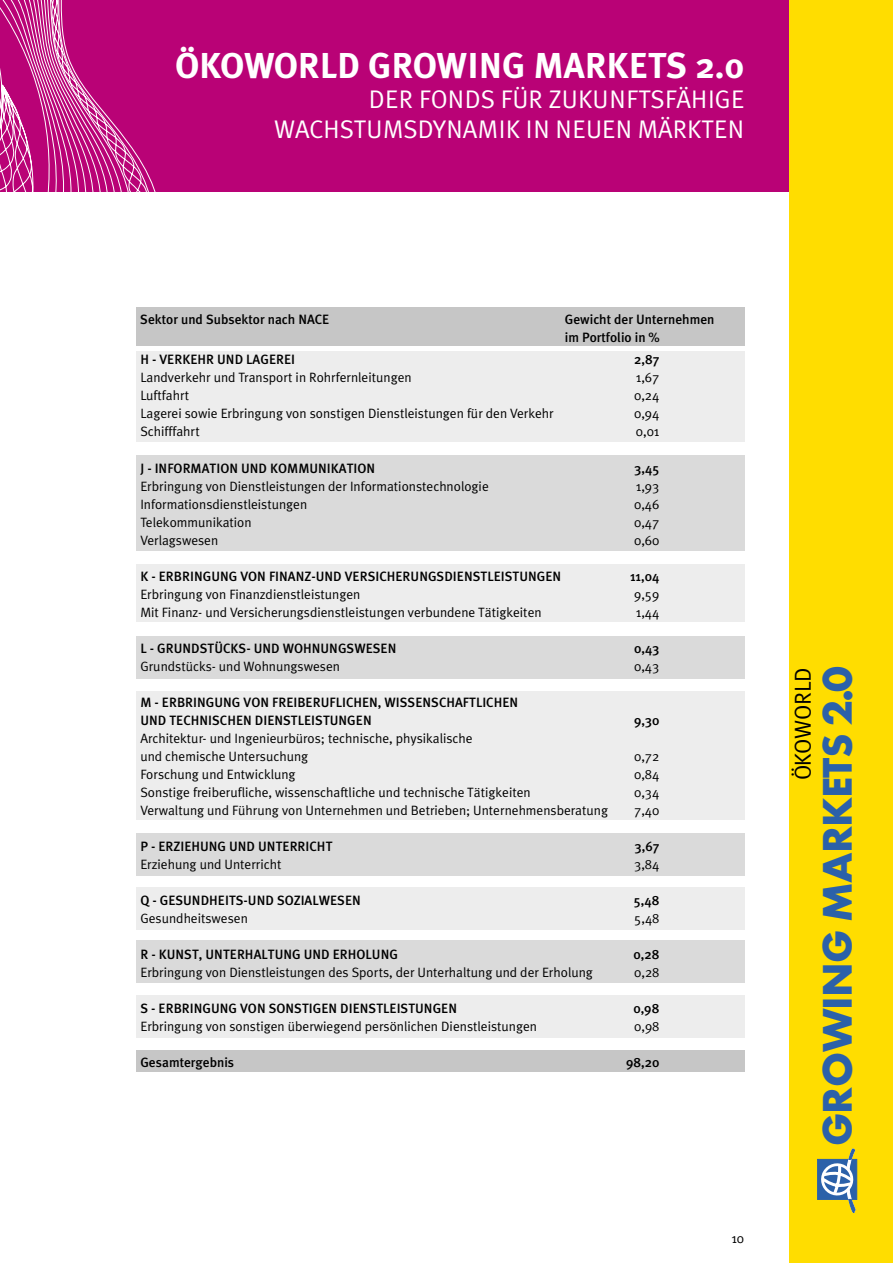
<style>
.page{position:relative;width:893px;height:1263px;background:#fff}
.page>*{position:absolute;margin:0;border:0;box-sizing:border-box;transform-origin:0 0}
.t1{font:700 43.05px "Futura PT";letter-spacing:-.02em;color:#2b61a9}
.t2{font:700 36px "Meta Plus";color:#fff}
.t3{font:25.5px/30px "Meta Plus Normal";color:#fff;text-align:right}
.t4{font:23.1px "Meta Plus Normal";letter-spacing:-.025em;color:#000}
.t5{font:13.5px/18px "Meta Plus Normal";color:#000}
.t6{font:500 13.5px/18px "Meta Plus";color:#000}
</style>
<div class="page">
<div style="left:0;top:0;width:893px;height:191px;background:#b90276"></div>
<svg style="left:0;top:0;width:156px;height:191px"></svg>
<div style="left:789px;top:0;width:104px;height:1263px;background:#fd0"></div>
<div style="left:817px;top:1159px;width:40px;height:40px;background:#2b61a9;border:1px solid #2b61a9"></div>
<svg style="left:819px;top:1148px;width:36px;height:65px"></svg>
<div style="left:136px;top:308px;width:608px;height:38px;background:#c6c6c6"></div>
<div style="left:136px;top:456px;width:608px;height:95px;background:#dadada"></div>
<div style="left:136px;top:564px;width:608px;height:57px;background:#ededed"></div>
<div style="left:136px;top:636px;width:608px;height:43px;background:#dadada"></div>
<div style="left:136px;top:833px;width:608px;height:43px;background:#dadada"></div>
<div style="left:136px;top:691px;width:608px;height:128px;background:#ededed"></div>
<div style="left:136px;top:887px;width:608px;height:43px;background:#ededed"></div>
<div style="left:136px;top:941px;width:608px;height:42px;background:#dadada"></div>
<div style="left:136px;top:995px;width:608px;height:42px;background:#ededed"></div>
<div style="left:136px;top:1050px;width:608px;height:21px;background:#c6c6c6"></div>
<div style="left:136px;top:352px;width:608px;height:90px;background:#ededed"></div>
<h2 class="t2" style="left:175px;top:44px;width:570px">ÖKOWORLD GROWING MARKETS 2.0</h2>
<h3 class="t3" style="left:274px;top:84px;width:472px">DER FONDS FÜR ZUKUNFTSFÄHIGE<br>WACHSTUMSDYNAMIK IN NEUEN MÄRKTEN</h3>
<p class="t6" style="left:140px;top:310px;width:191px">Sektor und Subsektor nach NACE</p>
<p class="t6" style="left:565px;top:310px;width:151px">Gewicht der Unternehmen im Portfolio in %</p>
<p class="t6" style="left:140px;top:351px;width:156px">H - VERKEHR UND LAGEREI</p>
<p class="t6" style="left:634px;top:351px;width:27px">2,87</p>
<p class="t5" style="left:140px;top:369px;width:273px">Landverkehr und Transport in Rohrfernleitungen</p>
<p class="t5" style="left:636px;top:369px;width:25px">1,67</p>
<p class="t5" style="left:140px;top:387px;width:50px">Luftfahrt</p>
<p class="t5" style="left:634px;top:387px;width:27px">0,24</p>
<p class="t5" style="left:140px;top:405px;width:415px">Lagerei sowie Erbringung von sonstigen Dienstleistungen für den Verkehr</p>
<p class="t5" style="left:634px;top:405px;width:27px">0,94</p>
<p class="t5" style="left:140px;top:423px;width:61px">Schifffahrt</p>
<p class="t5" style="left:636px;top:423px;width:25px">0,01</p>
<p class="t6" style="left:140px;top:459px;width:236px">J - INFORMATION UND KOMMUNIKATION</p>
<p class="t6" style="left:634px;top:459px;width:26px">3,45</p>
<p class="t5" style="left:140px;top:477px;width:350px">Erbringung von Dienstleistungen der Informationstechnologie</p>
<p class="t5" style="left:636px;top:477px;width:25px">1,93</p>
<p class="t5" style="left:140px;top:495px;width:168px">Informationsdienstleistungen</p>
<p class="t5" style="left:634px;top:495px;width:27px">0,46</p>
<p class="t5" style="left:140px;top:513px;width:113px">Telekommunikation</p>
<p class="t5" style="left:634px;top:513px;width:27px">0,47</p>
<p class="t5" style="left:140px;top:531px;width:79px">Verlagswesen</p>
<p class="t5" style="left:634px;top:531px;width:27px">0,60</p>
<p class="t6" style="left:140px;top:567px;width:422px">K - ERBRINGUNG VON FINANZ-UND VERSICHERUNGSDIENSTLEISTUNGEN</p>
<p class="t6" style="left:630px;top:567px;width:31px">11,04</p>
<p class="t5" style="left:140px;top:585px;width:221px">Erbringung von Finanzdienstleistungen</p>
<p class="t5" style="left:634px;top:585px;width:27px">9,59</p>
<p class="t5" style="left:140px;top:603px;width:403px">Mit Finanz- und Versicherungsdienstleistungen verbundene Tätigkeiten</p>
<p class="t5" style="left:636px;top:603px;width:25px">1,44</p>
<p class="t6" style="left:140px;top:639px;width:258px">L - GRUNDSTÜCKS- UND WOHNUNGSWESEN</p>
<p class="t6" style="left:634px;top:639px;width:27px">0,43</p>
<p class="t5" style="left:140px;top:657px;width:201px">Grundstücks- und Wohnungswesen</p>
<p class="t5" style="left:634px;top:657px;width:27px">0,43</p>
<p class="t6" style="left:140px;top:693px;width:379px">M - ERBRINGUNG VON FREIBERUFLICHEN, WISSENSCHAFTLICHEN<br>UND TECHNISCHEN DIENSTLEISTUNGEN</p>
<p class="t6" style="left:634px;top:711px;width:27px">9,30</p>
<p class="t5" style="left:140px;top:729px;width:334px">Architektur- und Ingenieurbüros; technische, physikalische und chemische Untersuchung</p>
<p class="t5" style="left:634px;top:747px;width:27px">0,72</p>
<p class="t5" style="left:140px;top:765px;width:157px">Forschung und Entwicklung</p>
<p class="t5" style="left:634px;top:765px;width:27px">0,84</p>
<p class="t5" style="left:140px;top:783px;width:392px">Sonstige freiberufliche, wissenschaftliche und technische Tätigkeiten</p>
<p class="t5" style="left:634px;top:783px;width:27px">0,34</p>
<p class="t5" style="left:140px;top:801px;width:469px">Verwaltung und Führung von Unternehmen und Betrieben; Unternehmensberatung</p>
<p class="t5" style="left:634px;top:801px;width:27px">7,40</p>
<p class="t6" style="left:140px;top:837px;width:194px">P - ERZIEHUNG UND UNTERRICHT</p>
<p class="t6" style="left:635px;top:837px;width:26px">3,67</p>
<p class="t5" style="left:140px;top:855px;width:143px">Erziehung und Unterricht</p>
<p class="t5" style="left:634px;top:855px;width:27px">3,84</p>
<p class="t6" style="left:140px;top:891px;width:222px">Q - GESUNDHEITS-UND SOZIALWESEN</p>
<p class="t6" style="left:634px;top:891px;width:27px">5,48</p>
<p class="t5" style="left:140px;top:909px;width:109px">Gesundheitswesen</p>
<p class="t5" style="left:634px;top:909px;width:27px">5,48</p>
<p class="t6" style="left:140px;top:945px;width:259px">R - KUNST, UNTERHALTUNG UND ERHOLUNG</p>
<p class="t6" style="left:633px;top:945px;width:27px">0,28</p>
<p class="t5" style="left:140px;top:963px;width:454px">Erbringung von Dienstleistungen des Sports, der Unterhaltung und der Erholung</p>
<p class="t5" style="left:634px;top:963px;width:27px">0,28</p>
<p class="t6" style="left:140px;top:999px;width:318px">S - ERBRINGUNG VON SONSTIGEN DIENSTLEISTUNGEN</p>
<p class="t6" style="left:633px;top:999px;width:28px">0,98</p>
<p class="t5" style="left:140px;top:1017px;width:398px">Erbringung von sonstigen überwiegend persönlichen Dienstleistungen</p>
<p class="t5" style="left:634px;top:1017px;width:27px">0,98</p>
<p class="t6" style="left:140px;top:1053px;width:95px">Gesamtergebnis</p>
<p class="t6" style="left:626px;top:1053px;width:35px">98,20</p>
<p class="t5" style="left:731px;top:1229px;width:14px">10</p>
<h3 class="t4" style="left:789px;top:780px;width:115px;rotate:-90deg">ÖKOWORLD</h3>
<h1 class="t1" style="left:810px;top:1146px;width:481px;rotate:-90deg">GROWING MARKETS 2.0</h1>
</div>
